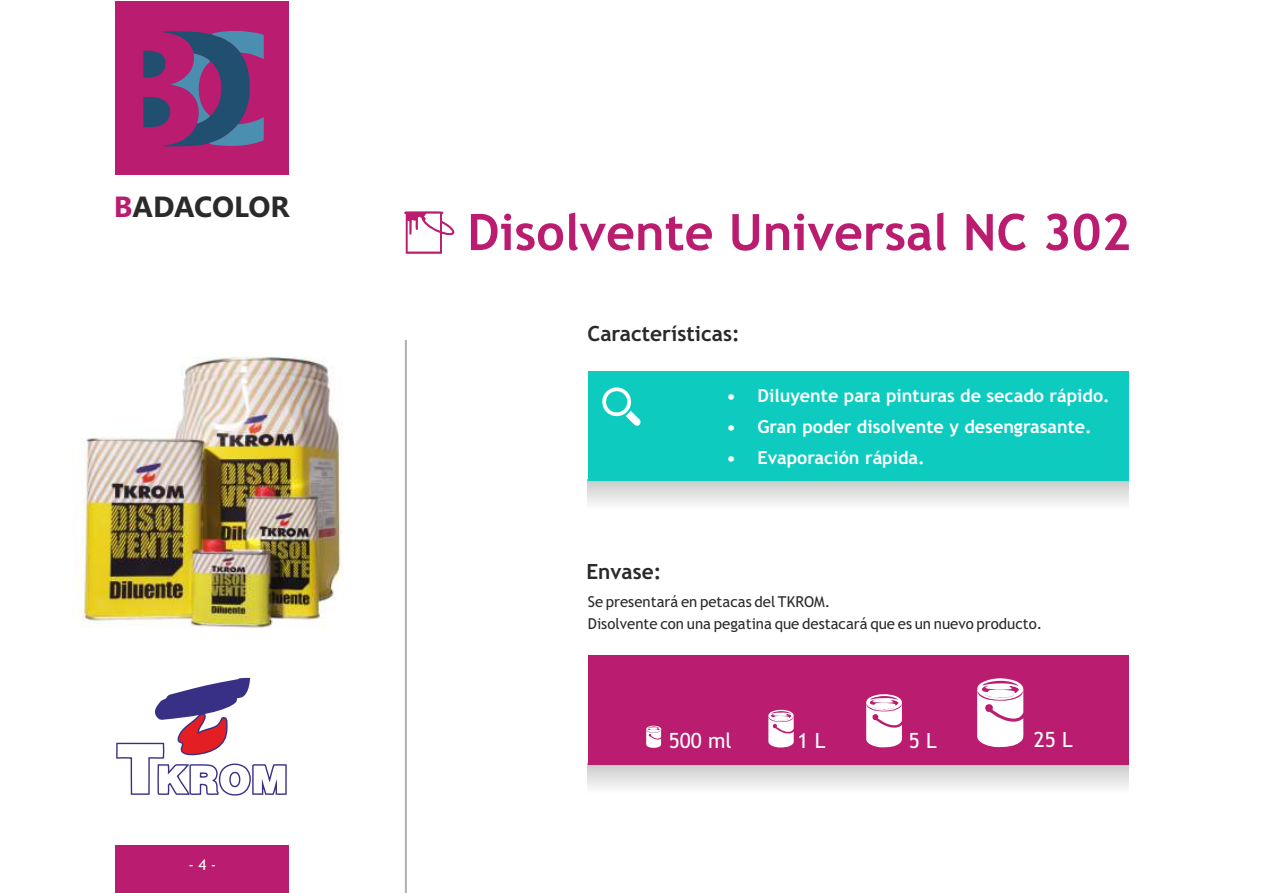
<style>
.page{position:relative;width:1263px;height:893px;background:#fff}
.page>*{position:absolute;margin:0;border:0;box-sizing:border-box;transform-origin:0 0}
.t1{font:700 50.25px "Trebuchet MS";color:#ba1c70}
.t2{font:700 29.1px "Segoe UI";letter-spacing:-.005em;color:#2b2929}
.t3{font:700 21px "Trebuchet MS";color:#2b2929}
.t4{font:21px "Trebuchet MS";color:#fff}
.t5{font:700 18px "Trebuchet MS";color:#fff}
.t6{font:15px/21.9px "Trebuchet MS";color:#2b2929}
.t7{font:15px "Trebuchet MS";color:#fff}
.s1{color:#ba1c70}
</style>
<div class="page">
<svg style="left:404px;top:340px;width:3px;height:553px"></svg>
<svg style="left:115px;top:677px;width:173px;height:169px"></svg>
<svg style="left:404px;top:211px;width:51px;height:43px"></svg>
<div style="left:588px;top:480px;width:540px;height:28px;background:linear-gradient(to bottom,#c9cbc9,#f9f9f9)"></div>
<div style="left:588px;top:764px;width:540px;height:28px;background:linear-gradient(to bottom,#c9cbc9,#f9f9f9)"></div>
<div style="left:588px;top:371px;width:541px;height:109px;background:#0dccbf"></div>
<div style="left:588px;top:655px;width:541px;height:109px;background:#ba1c70"></div>
<svg style="left:602px;top:387px;width:38px;height:39px"></svg>
<svg style="left:646px;top:725px;width:15px;height:23px"></svg>
<svg style="left:768px;top:709px;width:26px;height:38px"></svg>
<svg style="left:866px;top:694px;width:36px;height:53px;background:#f2d4e4"></svg>
<svg style="left:977px;top:678px;width:47px;height:69px;background:#f1d1e2"></svg>
<img style="left:72px;top:356px;width:270px;height:272px">
<div style="left:115px;top:1px;width:174px;height:174px;background:#ba1c70"></div>
<svg style="left:143px;top:31px;width:121px;height:116px"></svg>
<div style="left:115px;top:846px;width:174px;height:47px;background:#ba1c70"></div>
<h2 class="t2" style="left:114px;top:196px;width:177px"><span class="s1">B</span>ADACOLOR</h2>
<p class="t7" style="left:188px;top:858px;width:29px">- 4 -</p>
<h1 class="t1" style="left:467px;top:213px;width:665px">Disolvente Universal NC 302</h1>
<p class="t3" style="left:587px;top:326px;width:154px">Características:</p>
<p class="t5" style="left:726px;top:389px;width:385px">• Diluyente para pinturas de secado rápido.</p>
<p class="t5" style="left:726px;top:420px;width:367px">• Gran poder disolvente y desengrasante.</p>
<p class="t5" style="left:726px;top:450px;width:200px">• Evaporación rápida.</p>
<p class="t3" style="left:586px;top:564px;width:76px">Envase:</p>
<p class="t6" style="left:588px;top:592px;width:456px">Se presentará en petacas del TKROM.<br>Disolvente con una pegatina que destacará que es un nuevo producto.</p>
<p class="t4" style="left:669px;top:732px;width:64px">500 ml</p>
<p class="t4" style="left:797px;top:733px;width:29px">1 L</p>
<p class="t4" style="left:909px;top:732px;width:29px">5 L</p>
<p class="t4" style="left:1034px;top:732px;width:40px">25 L</p>
</div>
